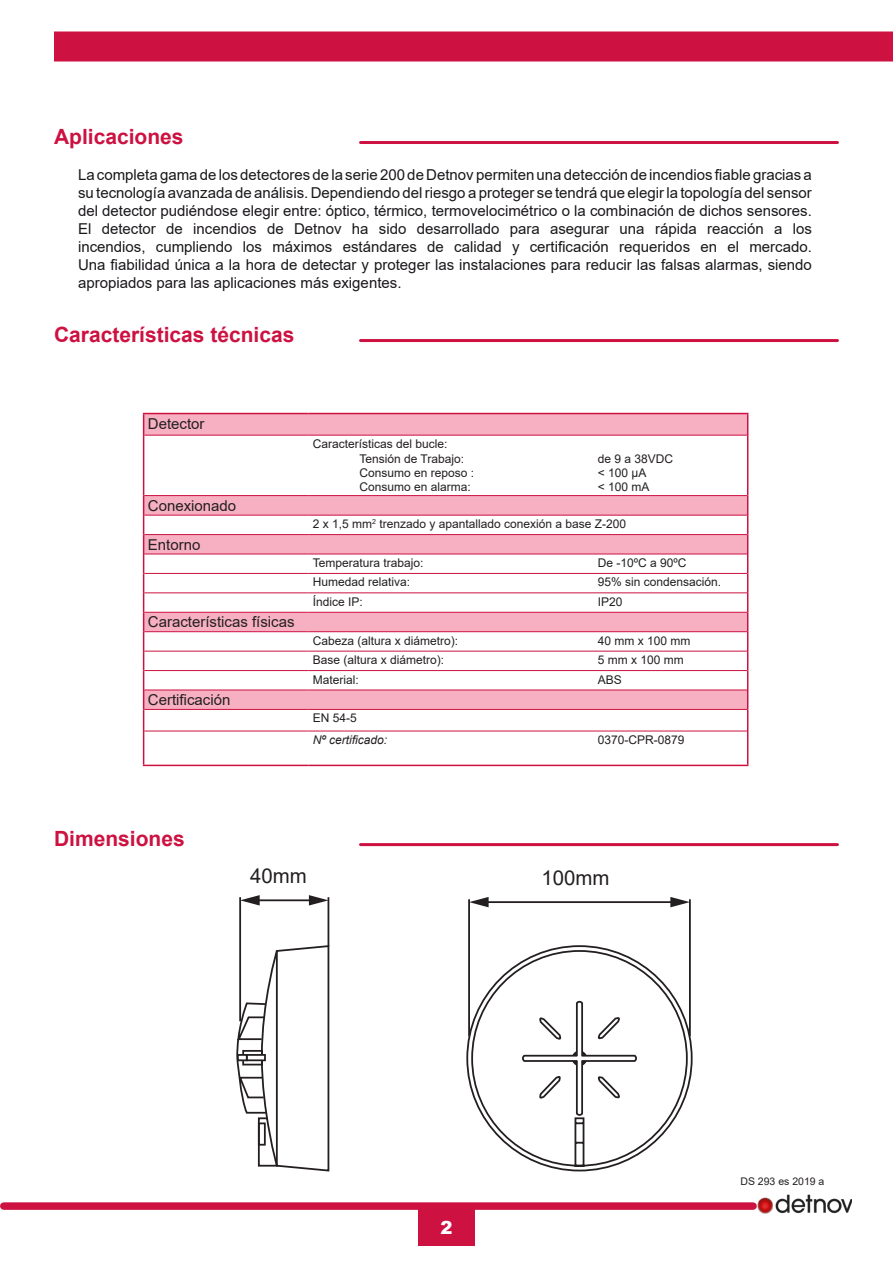
<style>
.page{position:relative;width:893px;height:1263px;background:#fff}
.page>*{position:absolute;margin:0;border:0;box-sizing:border-box;transform-origin:0 0}
.t1{font:700 21px "Arial";color:#cd1141}
.t2{font:20.4px "Arial";color:#231f20}
.t3{font:900 18px "Arial";color:#fff}
.t4{font:15px/18px "Arial";color:#1a171b;text-align:justify}
.t5{font:15px "Arial";color:#231f20}
.t6{font:12px "Arial";color:#231f20}
.t7{font:italic 12px "Arial";color:#231f20}
.t8{font:10.5px "Arial";color:#231f20}
</style>
<div class="page">
<div style="left:54px;top:32px;width:839px;height:30px;background:#cd1141"></div>
<div style="left:4px;top:1202px;width:749px;height:8px;background:#cd1141"></div>
<div style="left:418px;top:1209px;width:56px;height:37px;background:#cd1141"></div>
<img style="left:755px;top:1194px;width:97px;height:20px">
<hr style="left:360px;top:339px;width:477px;height:3px;background:#cd1141">
<hr style="left:360px;top:843px;width:477px;height:3px;background:#cd1141">
<hr style="left:360px;top:141px;width:477px;height:3px;background:#cd1141">
<svg style="left:143px;top:413px;width:605px;height:22px;background:#f3a3b7"></svg>
<hr style="left:143px;top:435px;width:1px;height:61px;background:#cd1141">
<hr style="left:747px;top:435px;width:1px;height:61px;background:#cd1141">
<svg style="left:143px;top:496px;width:605px;height:235px"></svg>
<hr style="left:143px;top:731px;width:1px;height:34px;background:#cd1141">
<hr style="left:747px;top:731px;width:1px;height:34px;background:#cd1141">
<hr style="left:143px;top:765px;width:166px;height:1px;background:#cd1141">
<hr style="left:309px;top:765px;width:439px;height:1px;background:#cd1141">
<hr style="left:144px;top:435px;width:165px;height:1px;background:#cd1141">
<hr style="left:309px;top:435px;width:438px;height:1px;background:#cd1141">
<hr style="left:144px;top:495px;width:165px;height:1px;background:#cd1141">
<hr style="left:309px;top:495px;width:438px;height:1px;background:#cd1141">
<hr style="left:144px;top:515px;width:165px;height:1px;background:#cd1141">
<hr style="left:309px;top:515px;width:438px;height:1px;background:#cd1141">
<hr style="left:144px;top:534px;width:165px;height:1px;background:#cd1141">
<hr style="left:309px;top:534px;width:438px;height:1px;background:#cd1141">
<hr style="left:144px;top:554px;width:165px;height:1px;background:#cd1141">
<hr style="left:309px;top:554px;width:438px;height:1px;background:#cd1141">
<hr style="left:144px;top:573px;width:165px;height:1px;background:#cd1141">
<hr style="left:309px;top:573px;width:438px;height:1px;background:#cd1141">
<hr style="left:144px;top:593px;width:165px;height:1px;background:#cd1141">
<hr style="left:309px;top:593px;width:438px;height:1px;background:#cd1141">
<hr style="left:144px;top:612px;width:165px;height:1px;background:#cd1141">
<hr style="left:309px;top:612px;width:438px;height:1px;background:#cd1141">
<hr style="left:144px;top:631px;width:165px;height:1px;background:#cd1141">
<hr style="left:309px;top:631px;width:438px;height:1px;background:#cd1141">
<hr style="left:144px;top:651px;width:165px;height:1px;background:#cd1141">
<hr style="left:309px;top:651px;width:438px;height:1px;background:#cd1141">
<hr style="left:144px;top:670px;width:165px;height:1px;background:#cd1141">
<hr style="left:309px;top:670px;width:438px;height:1px;background:#cd1141">
<hr style="left:144px;top:690px;width:165px;height:1px;background:#cd1141">
<hr style="left:309px;top:690px;width:438px;height:1px;background:#cd1141">
<hr style="left:144px;top:709px;width:165px;height:1px;background:#cd1141">
<hr style="left:309px;top:709px;width:438px;height:1px;background:#cd1141">
<hr style="left:144px;top:731px;width:165px;height:1px;background:#cd1141">
<hr style="left:309px;top:731px;width:438px;height:1px;background:#cd1141">
<svg style="left:466px;top:945px;width:227px;height:227px"></svg>
<svg style="left:521px;top:1000px;width:117px;height:117px"></svg>
<hr style="left:468px;top:900px;width:2px;height:136px;background:#231f20">
<hr style="left:689px;top:900px;width:2px;height:136px;background:#231f20">
<hr style="left:485px;top:901px;width:189px;height:2px;background:#231f20">
<svg style="left:469px;top:897px;width:20px;height:10px"></svg>
<svg style="left:670px;top:897px;width:20px;height:10px"></svg>
<svg style="left:236px;top:944px;width:94px;height:228px"></svg>
<div style="left:247px;top:1055px;width:18px;height:5px;background:#fff"></div>
<div style="left:246px;top:1054px;width:20px;height:7px;border:2px solid #231f20"></div>
<div style="left:238px;top:1055px;width:9px;height:5px;background:#fff"></div>
<div style="left:237px;top:1054px;width:11px;height:7px;border:2px solid #231f20"></div>
<hr style="left:239px;top:897px;width:2px;height:124px;background:#231f20">
<hr style="left:328px;top:897px;width:1px;height:49px;background:#231f20">
<hr style="left:256px;top:899px;width:56px;height:2px;background:#231f20">
<svg style="left:240px;top:895px;width:20px;height:10px"></svg>
<svg style="left:309px;top:895px;width:19px;height:10px"></svg>
<p class="t1" style="left:54px;top:122px;width:131px">Aplicaciones</p>
<p class="t4" style="left:78px;top:166px;width:735px">La completa gama de los detectores de la serie 200 de Detnov permiten una detección de incendios fiable gracias a su tecnología avanzada de análisis. Dependiendo del riesgo a proteger se tendrá que elegir la topología del sensor del detector pudiéndose elegir entre: óptico, térmico, termovelocimétrico o la combinación de dichos sensores.<br>El detector de incendios de Detnov ha sido desarrollado para asegurar una rápida reacción a los incendios, cumpliendo los máximos estándares de calidad y certificación requeridos en el mercado.<br>Una fiabilidad única a la hora de detectar y proteger las instalaciones para reducir las falsas alarmas, siendo apropiados para las aplicaciones más exigentes.</p>
<p class="t1" style="left:54px;top:320px;width:242px">Características técnicas</p>
<p class="t5" style="left:148px;top:413px;width:58px">Detector</p>
<p class="t5" style="left:148px;top:495px;width:90px">Conexionado</p>
<p class="t5" style="left:148px;top:534px;width:54px">Entorno</p>
<p class="t5" style="left:148px;top:612px;width:148px">Características físicas</p>
<p class="t5" style="left:148px;top:689px;width:84px">Certificación</p>
<p class="t6" style="left:313px;top:436px;width:136px">Características del bucle:</p>
<p class="t6" style="left:359px;top:450px;width:106px">Tensión de Trabajo:</p>
<p class="t6" style="left:598px;top:450px;width:77px">de 9 a 38VDC</p>
<p class="t6" style="left:359px;top:464px;width:116px">Consumo en reposo :</p>
<p class="t6" style="left:598px;top:464px;width:50px">&lt; 100 μA</p>
<p class="t6" style="left:359px;top:479px;width:113px">Consumo en alarma:</p>
<p class="t6" style="left:598px;top:479px;width:53px">&lt; 100 mA</p>
<p class="t6" style="left:313px;top:516px;width:315px">2 x 1,5 mm<sup>2</sup> trenzado y apantallado conexión a base Z-200</p>
<p class="t6" style="left:313px;top:554px;width:112px">Temperatura trabajo:</p>
<p class="t6" style="left:598px;top:554px;width:90px">De -10ºC a 90ºC</p>
<p class="t6" style="left:313px;top:574px;width:99px">Humedad relativa:</p>
<p class="t6" style="left:598px;top:574px;width:125px">95% sin condensación.</p>
<p class="t6" style="left:313px;top:593px;width:52px">Índice IP:</p>
<p class="t6" style="left:598px;top:593px;width:26px">IP20</p>
<p class="t6" style="left:313px;top:632px;width:147px">Cabeza (altura x diámetro):</p>
<p class="t6" style="left:598px;top:632px;width:94px">40 mm x 100 mm</p>
<p class="t6" style="left:313px;top:652px;width:133px">Base (altura x diámetro):</p>
<p class="t6" style="left:598px;top:652px;width:88px">5 mm x 100 mm</p>
<p class="t6" style="left:313px;top:671px;width:48px">Material:</p>
<p class="t6" style="left:598px;top:671px;width:26px">ABS</p>
<p class="t6" style="left:313px;top:710px;width:46px">EN 54-5</p>
<p class="t7" style="left:313px;top:732px;width:76px">Nº certificado:</p>
<p class="t6" style="left:598px;top:731px;width:88px">0370-CPR-0879</p>
<p class="t1" style="left:54px;top:824px;width:132px">Dimensiones</p>
<h2 class="t2" style="left:250px;top:861px;width:58px">40mm</h2>
<h2 class="t2" style="left:541px;top:863px;width:70px">100mm</h2>
<p class="t3" style="left:440px;top:1214px;width:14px">2</p>
<p class="t8" style="left:740px;top:1174px;width:86px">DS 293 es 2019 a</p>
</div>
